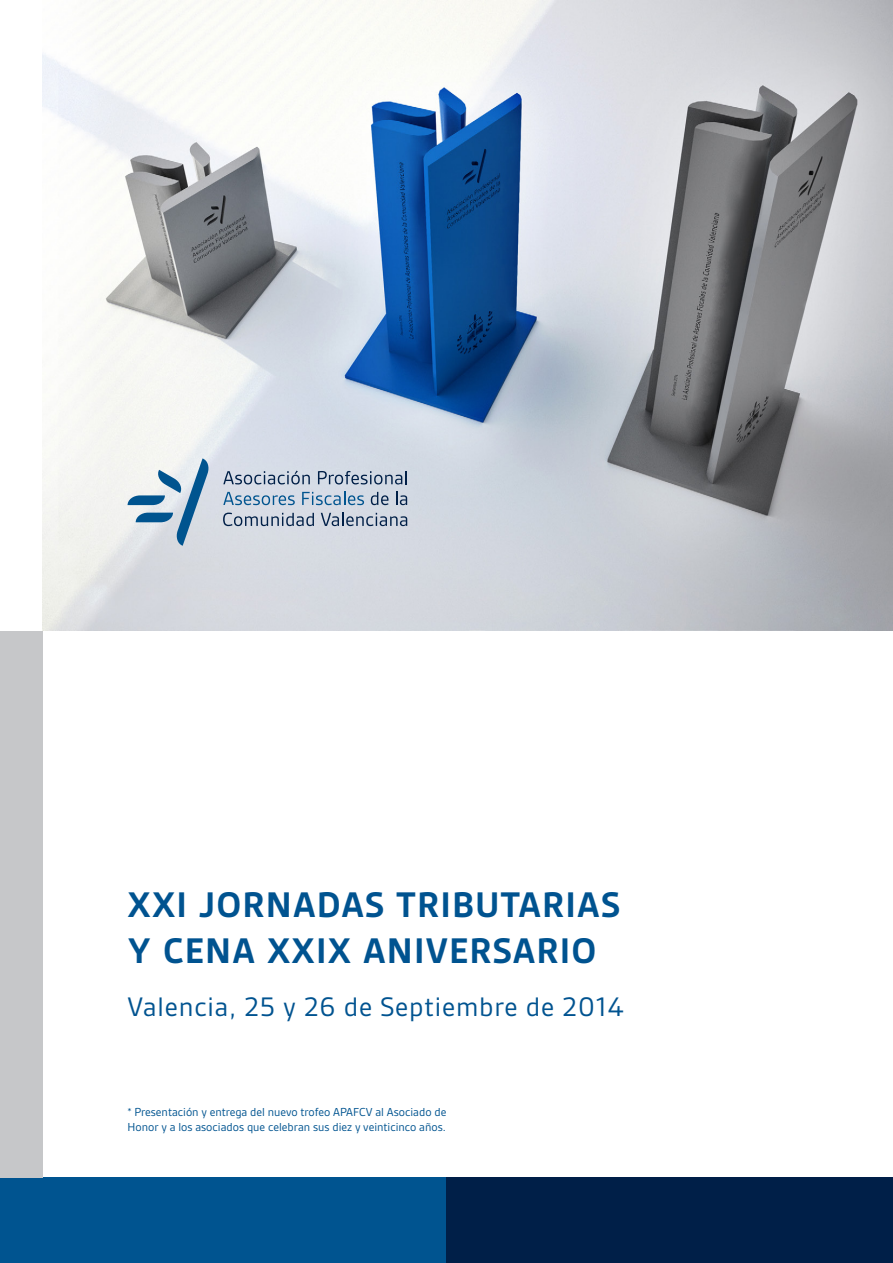
<style>
.page{position:relative;width:893px;height:1263px;background:#fff}
.page>*{position:absolute;margin:0;border:0;box-sizing:border-box;transform-origin:0 0}
.t1{font:700 38.25px "Gesta";letter-spacing:.03em;color:#005390}
.t2{font:28.8px "Gesta";letter-spacing:.03em;color:#005390}
.t3{font:12.45px/15px "Gesta";color:#005490}
</style>
<div class="page">
<div style="left:0;top:1178px;width:446px;height:85px;background:#005490"></div>
<div style="left:446px;top:1178px;width:447px;height:85px;background:#001f48"></div>
<div style="left:0;top:631px;width:43px;height:547px;background:#c6c7c9"></div>
<img style="left:43px;top:0;width:850px;height:631px">
<svg style="left:223px;top:470px;width:87px;height:14px"></svg>
<svg style="left:318px;top:471px;width:89px;height:13px"></svg>
<svg style="left:223px;top:492px;width:72px;height:13px"></svg>
<svg style="left:302px;top:492px;width:62px;height:13px"></svg>
<svg style="left:371px;top:492px;width:17px;height:13px"></svg>
<svg style="left:396px;top:492px;width:11px;height:13px"></svg>
<svg style="left:223px;top:513px;width:91px;height:13px"></svg>
<svg style="left:321px;top:513px;width:86px;height:13px"></svg>
<svg style="left:128px;top:458px;width:82px;height:88px"></svg>
<p class="t1" style="left:128px;top:883px;width:494px">XXI JORNADAS TRIBUTARIAS</p>
<p class="t1" style="left:128px;top:929px;width:470px">Y CENA XXIX ANIVERSARIO</p>
<p class="t2" style="left:128px;top:991px;width:497px">Valencia, 25 y 26 de Septiembre de 2014</p>
<p class="t3" style="left:128px;top:1105px;width:320px">* Presentación y entrega del nuevo trofeo APAFCV al Asociado de<br>Honor y a los asociados que celebran sus diez y veinticinco años.</p>
</div>
